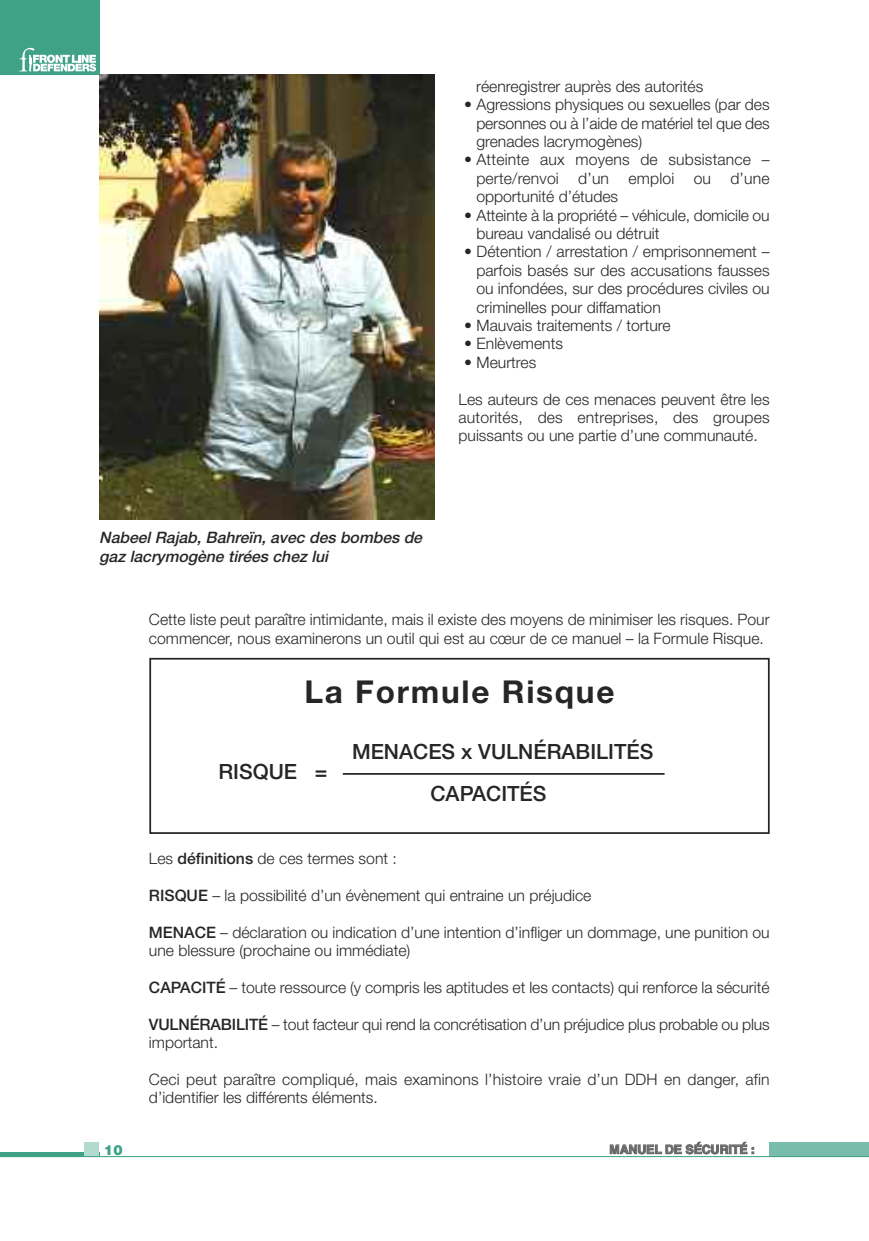
<style>
.page{position:relative;width:869px;height:1241px;background:#fff}
.page>*{position:absolute;margin:0;border:0;box-sizing:border-box;transform-origin:0 0}
.t1{font:700 31.5px "Helvetica Neue";letter-spacing:.055em;color:#272627}
.t2{font:500 21px "Helvetica Neue";color:#272627}
.t3{font:300 15.75px/18.4px "Helvetica Neue";color:#272627}
.t4{font:italic 500 15.75px/18.4px "Helvetica Neue";color:#272627}
.t5{font:900 14px "Helvetica";color:#3fa186}
.t6{font:700 12.25px "Helvetica";letter-spacing:-.01em;color:#686768}
.s1{font-weight:500}
</style>
<div class="page">
<div style="left:0;top:1151px;width:99px;height:5px;background:#3fa186"></div>
<div style="left:84px;top:1141px;width:15px;height:15px;background:#b2dacf"></div>
<div style="left:0;top:0;width:99px;height:74px;background:#3fa186"></div>
<svg style="left:19px;top:48px;width:77px;height:23px"></svg>
<div style="left:769px;top:1141px;width:99px;height:15px;background:#78bdab"></div>
<hr style="left:0;top:1155px;width:868px;height:1px;background:#3fa186">
<img style="left:100px;top:74px;width:334px;height:446px">
<div style="left:149px;top:657px;width:620px;height:176px;border:2px solid #272627"></div>
<hr style="left:342px;top:773px;width:322px;height:1px;background:#272627">
<p class="t4" style="left:99px;top:528px;width:328px">Nabeel Rajab, Bahreïn, avec des bombes de gaz lacrymogène tirées chez lui</p>
<p class="t3" style="left:476px;top:77px;width:228px">réenregistrer auprès des autorités</p>
<p class="t3" style="left:476px;top:95px;width:295px;text-align:justify;text-indent:-12px">• Agressions physiques ou sexuelles (par des personnes ou à l’aide de matériel tel que des grenades lacrymogènes)</p>
<p class="t3" style="left:476px;top:150px;width:295px;text-align:justify;text-indent:-12px">• Atteinte aux moyens de subsistance – perte/renvoi d’un emploi ou d’une opportunité d’études</p>
<p class="t3" style="left:476px;top:205px;width:295px;text-indent:-12px">• Atteinte à la propriété – véhicule, domicile ou bureau vandalisé ou détruit</p>
<p class="t3" style="left:476px;top:242px;width:295px;text-align:justify;text-indent:-12px">• Détention / arrestation / emprisonnement – parfois basés sur des accusations fausses ou infondées, sur des procédures civiles ou criminelles pour diffamation</p>
<p class="t3" style="left:464px;top:316px;width:208px">• Mauvais traitements / torture</p>
<p class="t3" style="left:464px;top:334px;width:100px">• Enlèvements</p>
<p class="t3" style="left:464px;top:352px;width:74px">• Meurtres</p>
<p class="t3" style="left:458px;top:389px;width:312px;text-align:justify">Les auteurs de ces menaces peuvent être les autorités, des entreprises, des groupes puissants ou une partie d’une communauté.</p>
<p class="t3" style="left:149px;top:610px;width:622px">Cette liste peut paraître intimidante, mais il existe des moyens de minimiser les risques. Pour commencer, nous examinerons un outil qui est au cœur de ce manuel – la Formule Risque.</p>
<h1 class="t1" style="left:304px;top:671px;width:311px">La Formule Risque</h1>
<h2 class="t2" style="left:218px;top:758px;width:110px">RISQUE =</h2>
<h2 class="t2" style="left:352px;top:738px;width:303px">MENACES x VULNÉRABILITÉS</h2>
<h2 class="t2" style="left:430px;top:780px;width:117px">CAPACITÉS</h2>
<p class="t3" style="left:149px;top:849px;width:249px">Les <span class="s1">définitions</span> de ces termes sont :</p>
<p class="t3" style="left:149px;top:885px;width:443px"><span class="s1">RISQUE</span> – la possibilité d’un évènement qui entraine un préjudice</p>
<p class="t3" style="left:149px;top:922px;width:622px"><span class="s1">MENACE</span> – déclaration ou indication d’une intention d’infliger un dommage, une punition ou une blessure (prochaine ou immédiate)</p>
<p class="t3" style="left:149px;top:977px;width:622px"><span class="s1">CAPACITÉ</span> – toute ressource (y compris les aptitudes et les contacts) qui renforce la sécurité</p>
<p class="t3" style="left:149px;top:1014px;width:622px"><span class="s1">VULNÉRABILITÉ</span> – tout facteur qui rend la concrétisation d’un préjudice plus probable ou plus important.</p>
<p class="t3" style="left:149px;top:1069px;width:622px">Ceci peut paraître compliqué, mais examinons l’histoire vraie d’un DDH en danger, afin d’identifier les différents éléments.</p>
<p class="t5" style="left:104px;top:1141px;width:20px">10</p>
<p class="t6" style="left:609px;top:1144px;width:147px">MANUEL DE SÉCURITÉ :</p>
</div>
